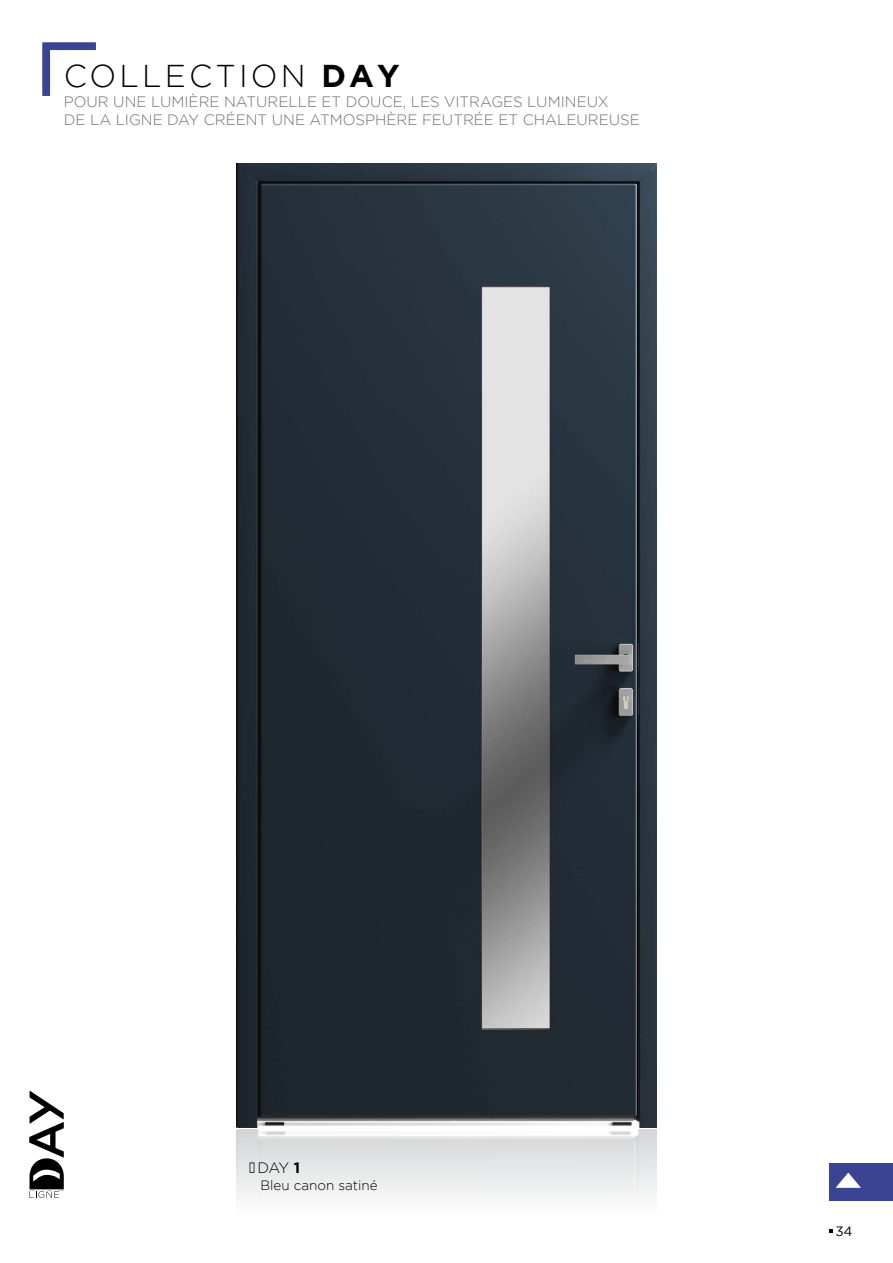
<style>
.page{position:relative;width:893px;height:1263px;background:#fff}
.page>*{position:absolute;margin:0;border:0;box-sizing:border-box;transform-origin:0 0}
.t1{font:300 31.5px "Gotham";letter-spacing:.1em;color:#000}
.t2{font:300 15px/18px "Gotham";color:#706f6f}
.t3{font:300 15px "Gotham";color:#000}
.t4{font:300 13.5px "Gotham";color:#000}
.t5{font:13.5px "Gotham";color:#000}
.s1{font-weight:700}
</style>
<div class="page">
<img style="left:236px;top:164px;width:420px;height:1034px">
<svg style="left:29px;top:1090px;width:35px;height:108px"></svg>
<svg style="left:42px;top:42px;width:54px;height:54px"></svg>
<div style="left:829px;top:1163px;width:64px;height:37px;background:#3b4395"></div>
<svg style="left:836px;top:1172px;width:25px;height:16px"></svg>
<svg style="left:250px;top:1162px;width:5px;height:11px"></svg>
<h1 class="t1" style="left:64px;top:58px;width:337px">COLLECTION <span class="s1">DAY</span></h1>
<p class="t2" style="left:64px;top:93px;width:577px">POUR UNE LUMIÈRE NATURELLE ET DOUCE, LES VITRAGES LUMINEUX<br>DE LA LIGNE DAY CRÉENT UNE ATMOSPHÈRE FEUTRÉE ET CHALEUREUSE</p>
<p class="t3" style="left:257px;top:1160px;width:44px">DAY <span class="s1">1</span></p>
<p class="t4" style="left:260px;top:1177px;width:119px">Bleu canon satiné</p>
<p class="t5" style="left:835px;top:1224px;width:19px">34</p>
</div>
